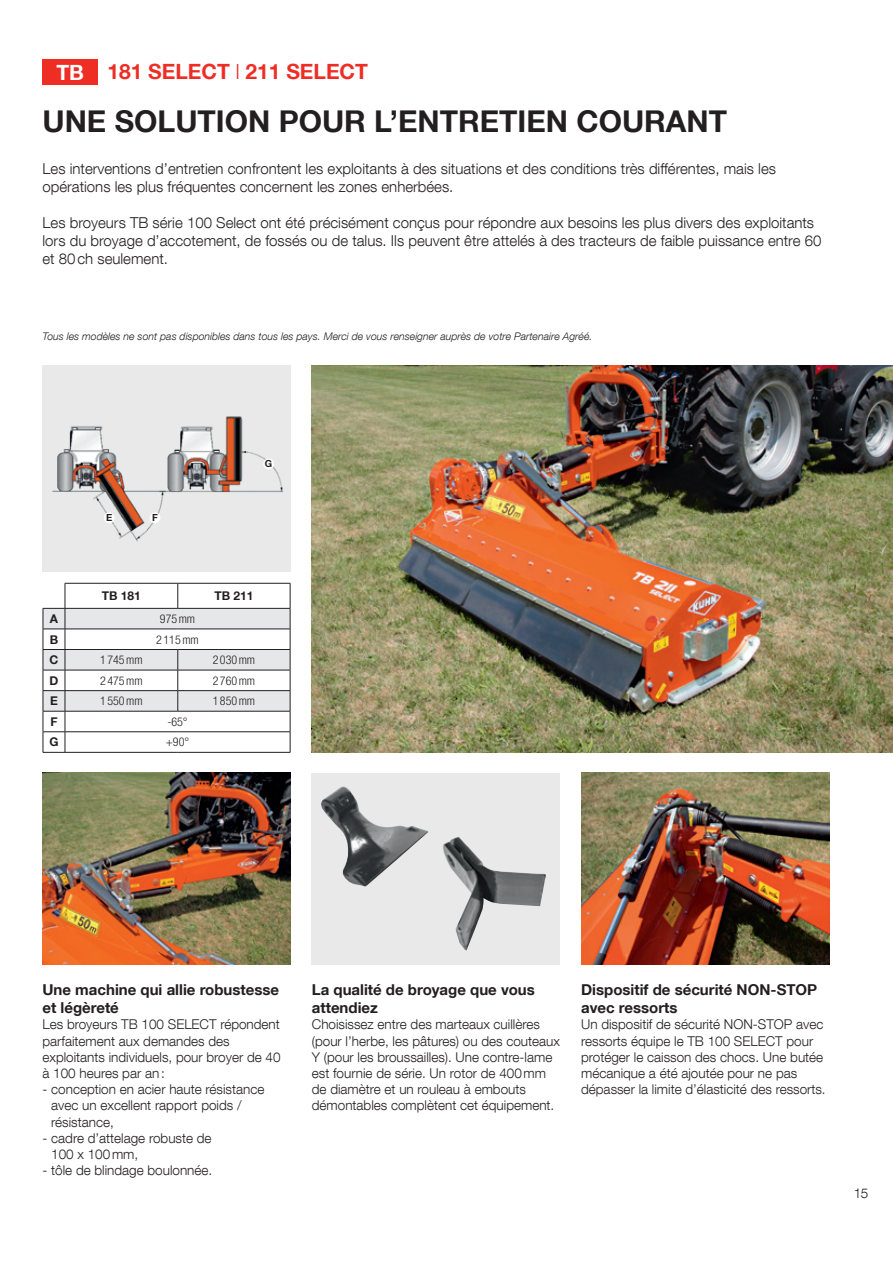
<style>
.page{position:relative;width:893px;height:1263px;background:#fff}
.page>*{position:absolute;margin:0;border:0;box-sizing:border-box;transform-origin:0 0}
.t1{font:700 30px "Helvetica Neue LT Com";color:#231f20}
.t2{font:700 21px "Helvetica Neue LT Com";color:#ee2e25}
.t3{font:700 21px "Helvetica Neue LT Com";color:#fff}
.t4{font:300 15px/18px "Helvetica Neue LT Com";color:#231f20}
.t5{font:700 15px/18px "Helvetica Neue LT Com";color:#231f20}
.t6{font:300 13.5px/16.2px "Helvetica Neue LT Com";color:#231f20}
.t7{font:300 condensed 12px "Helvetica Neue LT Com";color:#231f20}
.t8{font:700 12px "Helvetica Neue LT Com";color:#231f20}
.t9{font:italic 300 10.5px "Helvetica Neue LT Com";color:#231f20}
.t10{font:700 9.75px "Helvetica Neue LT Com";color:#231f20}
.s1{font-weight:300;font-stretch:condensed}
</style>
<div class="page">
<img style="left:43px;top:773px;width:248px;height:191px">
<div style="left:312px;top:773px;width:248px;height:191px;background:#e9e9e9"></div>
<img style="left:321px;top:786px;width:108px;height:101px">
<img style="left:581px;top:773px;width:248px;height:191px">
<img style="left:443px;top:837px;width:103px;height:114px">
<div style="left:43px;top:60px;width:55px;height:25px;background:#ee2e25"></div>
<div style="left:43px;top:366px;width:248px;height:206px;background:#e9e9e9"></div>
<img style="left:312px;top:366px;width:581px;height:386px">
<img style="left:186px;top:416px;width:97px;height:77px">
<img style="left:52px;top:426px;width:134px;height:116px">
<div style="left:104px;top:512px;width:11px;height:11px;background:#fff;border-radius:50%"></div>
<div style="left:150px;top:512px;width:11px;height:11px;background:#fff;border-radius:50%"></div>
<div style="left:263px;top:458px;width:11px;height:11px;background:#fff;border-radius:50%"></div>
<svg style="left:43px;top:583px;width:248px;height:170px"></svg>
<p class="t3" style="left:56px;top:59px;width:29px">TB</p>
<p class="t2" style="left:107px;top:59px;width:262px">181 SELECT <span class="s1">I</span> 211 SELECT</p>
<p class="t1" style="left:43px;top:102px;width:686px">UNE SOLUTION POUR L’ENTRETIEN COURANT</p>
<p class="t4" style="left:43px;top:159px;width:735px">Les interventions d’entretien confrontent les exploitants à des situations et des conditions très différentes, mais les opérations les plus fréquentes concernent les zones enherbées.</p>
<p class="t4" style="left:43px;top:213px;width:780px">Les broyeurs TB série 100 Select ont été précisément conçus pour répondre aux besoins les plus divers des exploitants lors du broyage d’accotement, de fossés ou de talus. Ils peuvent être attelés à des tracteurs de faible puissance entre 60 et 80ch seulement.</p>
<p class="t9" style="left:43px;top:329px;width:551px">Tous les modèles ne sont pas disponibles dans tous les pays. Merci de vous renseigner auprès de votre Partenaire Agréé.</p>
<p class="t10" style="left:106px;top:512px;width:8px">E</p>
<p class="t10" style="left:152px;top:512px;width:7px">F</p>
<p class="t10" style="left:265px;top:458px;width:9px">G</p>
<p class="t8" style="left:102px;top:588px;width:41px">TB 181</p>
<p class="t8" style="left:214px;top:588px;width:41px">TB 211</p>
<p class="t8" style="left:50px;top:611px;width:10px">A</p>
<p class="t7" style="left:160px;top:612px;width:37px">975mm</p>
<p class="t8" style="left:50px;top:632px;width:10px">B</p>
<p class="t7" style="left:156px;top:632px;width:44px">2 115mm</p>
<p class="t8" style="left:50px;top:652px;width:10px">C</p>
<p class="t7" style="left:100px;top:653px;width:44px">1 745mm</p>
<p class="t7" style="left:213px;top:653px;width:44px">2 030mm</p>
<p class="t8" style="left:50px;top:673px;width:10px">D</p>
<p class="t7" style="left:100px;top:673px;width:44px">2 475mm</p>
<p class="t7" style="left:213px;top:673px;width:44px">2 760mm</p>
<p class="t8" style="left:50px;top:693px;width:9px">E</p>
<p class="t7" style="left:100px;top:694px;width:44px">1 550mm</p>
<p class="t7" style="left:213px;top:694px;width:44px">1 850mm</p>
<p class="t8" style="left:50px;top:714px;width:9px">F</p>
<p class="t7" style="left:167px;top:715px;width:22px">-65°</p>
<p class="t8" style="left:49px;top:734px;width:11px">G</p>
<p class="t7" style="left:166px;top:735px;width:25px">+90°</p>
<p class="t5" style="left:43px;top:980px;width:238px">Une machine qui allie robustesse et légèreté</p>
<p class="t6" style="left:43px;top:1016px;width:240px">Les broyeurs TB 100 SELECT répondent parfaitement aux demandes des exploitants individuels, pour broyer de 40 à 100 heures par an:</p>
<p class="t6" style="left:51px;top:1081px;width:215px;text-indent:-9px">- conception en acier haute résistance avec un excellent rapport poids / résistance,</p>
<p class="t6" style="left:51px;top:1129px;width:162px;text-indent:-9px">- cadre d’attelage robuste de<br>100 x 100mm,</p>
<p class="t6" style="left:43px;top:1162px;width:171px">- tôle de blindage boulonnée.</p>
<p class="t5" style="left:312px;top:980px;width:225px">La qualité de broyage que vous attendiez</p>
<p class="t6" style="left:312px;top:1016px;width:250px">Choisissez entre des marteaux cuillères (pour l’herbe, les pâtures) ou des couteaux Y (pour les broussailles). Une contre-lame est fournie de série. Un rotor de 400mm de diamètre et un rouleau à embouts démontables complètent cet équipement.</p>
<p class="t5" style="left:581px;top:980px;width:238px">Dispositif de sécurité NON-STOP avec ressorts</p>
<p class="t6" style="left:581px;top:1016px;width:246px">Un dispositif de sécurité NON-STOP avec ressorts équipe le TB 100 SELECT pour protéger le caisson des chocs. Une butée mécanique a été ajoutée pour ne pas dépasser la limite d’élasticité des ressorts.</p>
<p class="t6" style="left:854px;top:1185px;width:16px">15</p>
</div>
